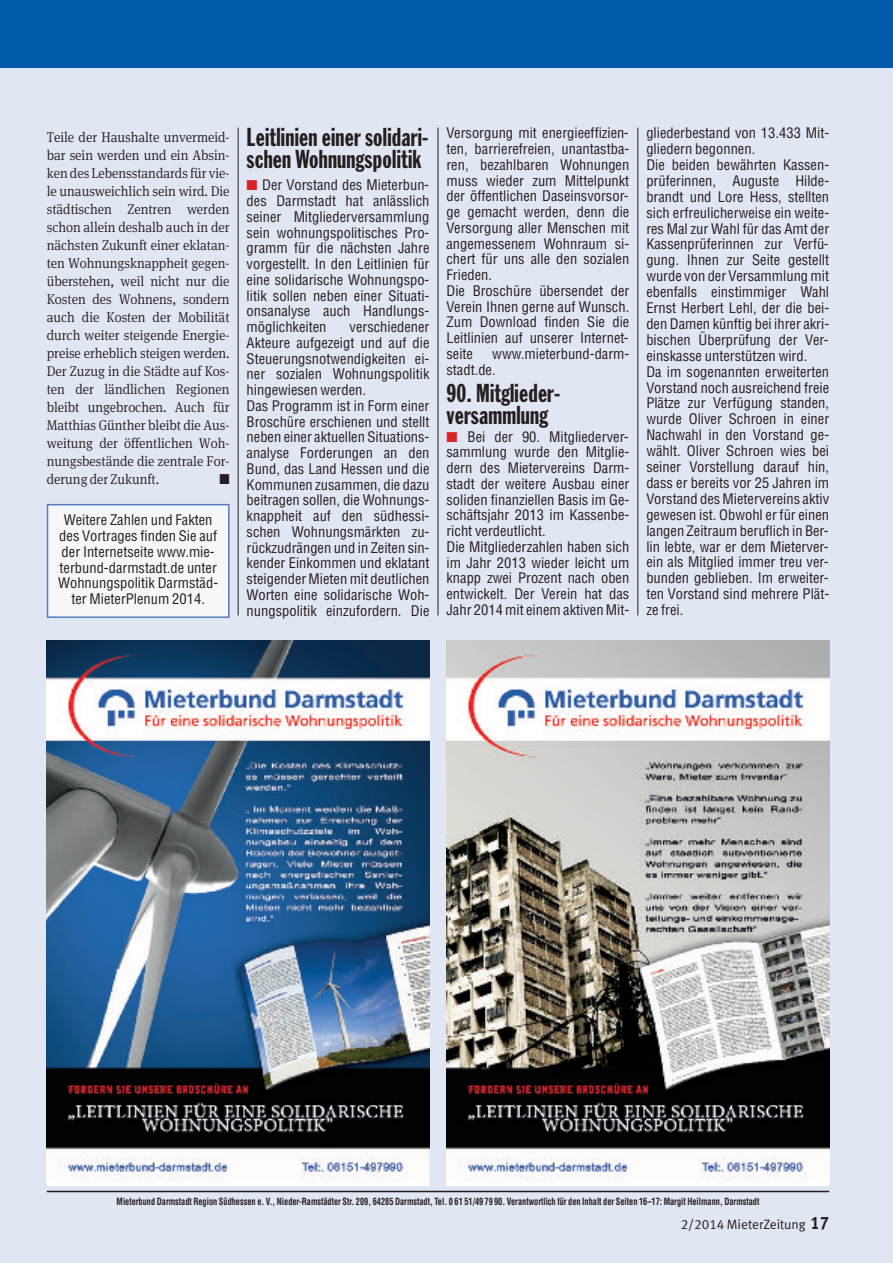
<style>
.page{position:relative;width:893px;height:1263px;background:#e1e6f3}
.page>*{position:absolute;margin:0;border:0;box-sizing:border-box;transform-origin:0 0}
.t1{font:25.5px/22.5px "Franklin Gothic Extra Cond";letter-spacing:.01em;color:#231f20}
.t2{font:condensed 14.25px/15.8px "Helvetica";color:#231f20}
.t3{font:300 14.25px/18px "Meta Serif OT";letter-spacing:-.005em;color:#231f20;text-align:justify;scale:.94 1}
.t4{font:14.25px "Zapf Dingbats";color:#231f20;scale:.94 1}
.t5{font:13.5px "VZ Meta LF";color:#231f20}
.t6{font:700 condensed 9.75px "Helvetica";color:#231f20;scale:.85 1}
.s1{color:#db2128}
.s2{font-weight:700;font-size:18px}
</style>
<div class="page">
<div style="left:0;top:0;width:893px;height:67px;background:#015aaa"></div>
<hr style="left:47px;top:1191px;width:782px;height:1px;background:#231f20">
<div style="left:48px;top:505px;width:180px;height:111px;background:#f5f7fb"></div>
<div style="left:47px;top:504px;width:183px;height:114px;border:2px solid #557bbe"></div>
<img style="left:47px;top:641px;width:382px;height:540px">
<img style="left:446px;top:641px;width:383px;height:540px">
<hr style="left:238px;top:128px;width:1px;height:487px;background:#231f20">
<hr style="left:438px;top:128px;width:1px;height:487px;background:#231f20">
<hr style="left:638px;top:128px;width:1px;height:487px;background:#231f20">
<p class="t3" style="left:47px;top:129px;width:196px">Teile der Haushalte unvermeid&shy;bar sein werden und ein Absin&shy;ken des Lebensstandards für vie&shy;le unausweichlich sein wird. Die städtischen Zentren werden schon allein deshalb auch in der nächsten Zukunft einer eklatan&shy;ten Wohnungsknappheit gegen&shy;überstehen, weil nicht nur die Kosten des Wohnens, sondern auch die Kosten der Mobilität durch weiter steigende Energie&shy;preise erheblich steigen werden.<br>Der Zuzug in die Städte auf Kos&shy;ten der ländlichen Regionen bleibt ungebrochen. Auch für Matthias Günther bleibt die Aus&shy;weitung der öffentlichen Woh&shy;nungsbestände die zentrale For&shy;derung der Zukunft.</p>
<p class="t4" style="left:219px;top:471px;width:12px">■</p>
<p class="t2" style="left:58px;top:513px;width:161px;text-align:center">Weitere Zahlen und Fakten des Vortrages finden Sie auf der Internetseite www.mie&shy;terbund-darmstadt.de unter<br>Wohnungspolitik Darmstäd&shy;ter MieterPlenum 2014.</p>
<h1 class="t1" style="left:247px;top:127px;width:183px">Leitlinien einer solidari&shy;schen Wohnungspolitik</h1>
<p class="t2" style="left:247px;top:178px;width:184px;text-align:justify"><span class="s1">■</span> Der Vorstand des Mieterbun&shy;des Darmstadt hat anlässlich seiner Mitgliederversammlung sein wohnungspolitisches Pro&shy;gramm für die nächsten Jahre vorgestellt. In den Leitlinien für eine solidarische Wohnungspo&shy;litik sollen neben einer Situati&shy;onsanalyse auch Handlungs&shy;möglichkeiten</p>
<p class="t2" style="left:247px;top:319px;width:184px;text-indent:103px">verschiedener<br>Akteure aufgezeigt und auf die<br>Steuerungsnotwendigkeiten ei&shy;ner sozialen Wohnungspolitik hingewiesen werden.<br>Das Programm ist in Form einer<br>Broschüre erschienen und stellt neben einer aktuellen Situations&shy;analyse Forderungen an den<br>Bund, das Land Hessen und die<br>Kommunen zusammen, die dazu beitragen sollen, die Wohnungs&shy;knappheit auf den südhessi&shy;schen Wohnungsmärkten zu&shy;rückzudrängen und in Zeiten sin&shy;kender Einkommen und eklatant steigender Mieten mit deutlichen<br>Worten eine solidarische Woh&shy;nungspolitik einzufordern. Die</p>
<p class="t2" style="left:446px;top:125px;width:184px">Versorgung mit energieeffizien&shy;ten, barrierefreien, unantastba&shy;ren, bezahlbaren Wohnungen muss wieder zum Mittelpunkt der öffentlichen Daseinsvorsor&shy;ge gemacht werden, denn die<br>Versorgung aller Menschen mit angemessenem Wohnraum si&shy;chert für uns alle den sozialen<br>Frieden.<br>Die Broschüre übersendet der<br>Verein Ihnen gerne auf Wunsch.<br>Zum Download finden Sie die<br>Leitlinien auf unserer Internet&shy;seite</p>
<p class="t2" style="left:446px;top:346px;width:184px;text-indent:46px">www.mieterbund-darm&shy;stadt.de.</p>
<h1 class="t1" style="left:446px;top:383px;width:115px">90. Mitglieder&shy;versammlung</h1>
<p class="t2" style="left:446px;top:429px;width:184px"><span class="s1">■</span> Bei der 90. Mitgliederver&shy;sammlung wurde den Mitglie&shy;dern des Mietervereins Darm&shy;stadt der weitere Ausbau einer soliden finanziellen Basis im Ge&shy;schäftsjahr 2013 im Kassenbe&shy;richt verdeutlicht.<br>Die Mitgliederzahlen haben sich im Jahr 2013 wieder leicht um knapp zwei Prozent nach oben entwickelt. Der Verein hat das<br>Jahr 2014 mit einem aktiven Mit-</p>
<p class="t2" style="left:646px;top:125px;width:184px">gliederbestand von 13.433 Mit&shy;gliedern begonnen.<br>Die beiden bewährten Kassen&shy;prüferinnen, Auguste Hilde&shy;brandt und Lore Hess, stellten sich erfreulicherweise ein weite&shy;res Mal zur Wahl für das Amt der<br>Kassenprüferinnen zur Verfü&shy;gung. Ihnen zur Seite gestellt wurde von der Versammlung mit ebenfalls einstimmiger Wahl<br>Ernst Herbert Lehl, der die bei&shy;den Damen künftig bei ihrer akri&shy;bischen Überprüfung der Ver&shy;einskasse unterstützen wird.<br>Da im sogenannten erweiterten<br>Vorstand noch ausreichend freie<br>Plätze zur Verfügung standen, wurde Oliver Schroen in einer<br>Nachwahl in den Vorstand ge&shy;wählt. Oliver Schroen wies bei seiner Vorstellung darauf hin, dass er bereits vor 25 Jahren im<br>Vorstand des Mietervereins aktiv gewesen ist. Obwohl er für einen langen Zeitraum beruflich in Ber&shy;lin lebte, war er dem Mieterver&shy;ein als Mitglied immer treu ver&shy;bunden geblieben. Im erweiter&shy;ten Vorstand sind mehrere Plät&shy;ze frei.</p>
<p class="t6" style="left:117px;top:1196px;width:758px">Mieterbund Darmstadt Region Südhessen e. V., Nieder-Ramstädter Str. 209, 64285 Darmstadt, Tel. 0 61 51/49 79 90. Verantwortlich für den Inhalt der Seiten 16–17: Margit Heilmann, Darmstadt</p>
<p class="t5" style="left:681px;top:1216px;width:150px">2/2014 MieterZeitung <span class="s2">17</span></p>
</div>
